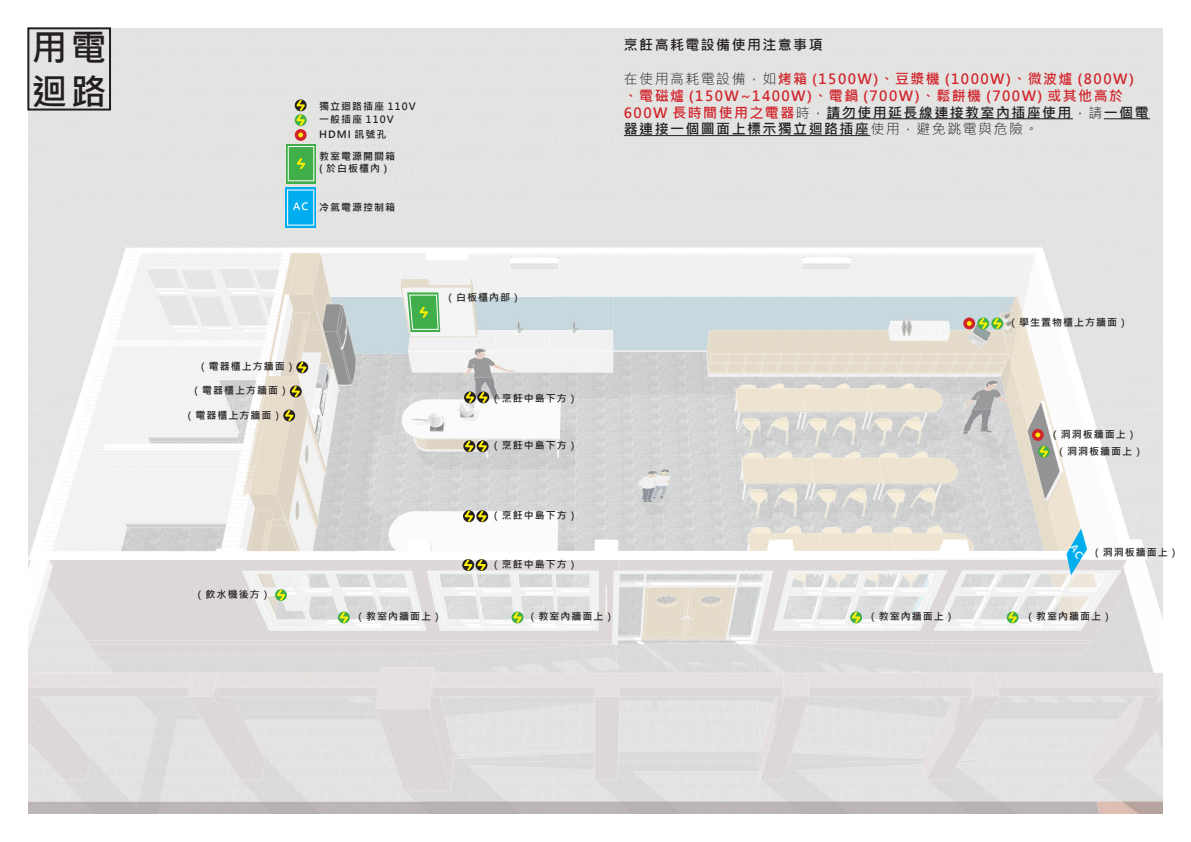
<style>
.page{position:relative;width:1191px;height:842px;background:#fff}
.page>*{position:absolute;margin:0;border:0;box-sizing:border-box;transform-origin:0 0}
.t1{font:700 36px/43.2px "Microsoft Jheng Hei";color:#231f20}
.t2{font:700 14px/16.8px "Microsoft Jheng Hei";letter-spacing:.1em;color:#d1232a}
.t3{font:700 14px "Microsoft Jheng Hei";letter-spacing:.1em;color:#231f20}
.t4{font:700 10px "Microsoft Jheng Hei";letter-spacing:.1em;color:#231f20}
.t5{font:700 10px "Microsoft Jheng Hei";color:#fff}
.s1{font-weight:300;color:#231f20}
.s2{color:#231f20}
</style>
<div class="page">
<img style="left:28px;top:28px;width:1134px;height:786px">
<div style="left:27px;top:27px;width:84px;height:84px;border:2px solid #231f20"></div>
<svg style="left:295px;top:360px;width:14px;height:15px"></svg>
<svg style="left:295px;top:129px;width:12px;height:12px"></svg>
<svg style="left:293px;top:98px;width:15px;height:39px"></svg>
<svg style="left:462px;top:439px;width:28px;height:15px"></svg>
<svg style="left:461px;top:558px;width:27px;height:14px"></svg>
<svg style="left:463px;top:390px;width:27px;height:15px"></svg>
<svg style="left:462px;top:509px;width:27px;height:15px"></svg>
<svg style="left:289px;top:384px;width:14px;height:15px"></svg>
<svg style="left:282px;top:408px;width:14px;height:15px"></svg>
<svg style="left:286px;top:144px;width:30px;height:39px"></svg>
<div style="left:288px;top:146px;width:26px;height:35px;border:1px solid #fff"></div>
<svg style="left:294px;top:156px;width:14px;height:15px"></svg>
<svg style="left:407px;top:292px;width:33px;height:40px"></svg>
<div style="left:285px;top:187px;width:31px;height:41px;background:#00aeef"></div>
<div style="left:287px;top:190px;width:27px;height:36px;border:1px solid #fff"></div>
<svg style="left:274px;top:588px;width:14px;height:14px"></svg>
<svg style="left:337px;top:610px;width:14px;height:15px"></svg>
<svg style="left:510px;top:610px;width:14px;height:15px"></svg>
<hr style="left:826px;top:118px;width:247px;height:1px;background:#231f20">
<hr style="left:1103px;top:118px;width:47px;height:1px;background:#231f20">
<hr style="left:624px;top:135px;width:246px;height:1px;background:#231f20">
<svg style="left:963px;top:317px;width:12px;height:12px"></svg>
<div style="left:1032px;top:429px;width:11px;height:12px;background:#d1232a;border-radius:50%"></div>
<svg style="left:1035px;top:432px;width:5px;height:5px"></svg>
<svg style="left:849px;top:610px;width:14px;height:15px"></svg>
<svg style="left:1005px;top:610px;width:14px;height:15px"></svg>
<svg style="left:1036px;top:444px;width:14px;height:15px"></svg>
<svg style="left:966px;top:316px;width:38px;height:15px"></svg>
<svg style="left:1066px;top:529px;width:21px;height:46px"></svg>
<p class="t1" style="left:31px;top:27px;width:77px">用電迴路</p>
<p class="t4" style="left:319px;top:100px;width:98px">獨立迴路插座 110V</p>
<p class="t4" style="left:319px;top:113px;width:76px">一般插座 110V</p>
<p class="t4" style="left:319px;top:128px;width:69px">HDMI 訊號孔</p>
<p class="t4" style="left:319px;top:150px;width:77px">教室電源開關箱</p>
<p class="t4" style="left:319px;top:162px;width:70px">( 於白板櫃內 )</p>
<p class="t5" style="left:293px;top:200px;width:16px">AC</p>
<p class="t4" style="left:319px;top:201px;width:77px">冷氣電源控制箱</p>
<p class="t3" style="left:624px;top:36px;width:200px">烹飪高耗電設備使用注意事項</p>
<p class="t2" style="left:624px;top:70px;width:511px"><span class="s1">在使用高耗電設備，如</span>烤箱 (1500W)、豆漿機 (1000W)、微波爐 (800W)</p>
<p class="t2" style="left:624px;top:87px;width:526px">、電磁爐 (150W~1400W)、電鍋 (700W)、鬆餅機 (700W) 或其他高於<br>600W 長時間使用之電器<span class="s1">時，</span><span class="s2">請勿使用延長線連接教室內插座使用</span><span class="s1">，請</span><span class="s2">一個電器連接一個圖面上標示獨立迴路插座</span><span class="s1">使用，避免跳電與危險。</span></p>
<p class="t4" style="left:198px;top:360px;width:99px">（電器櫃上方牆面）</p>
<p class="t4" style="left:191px;top:384px;width:99px">（電器櫃上方牆面）</p>
<p class="t4" style="left:184px;top:409px;width:99px">（電器櫃上方牆面）</p>
<p class="t4" style="left:195px;top:588px;width:77px">（飲水機後方）</p>
<p class="t4" style="left:445px;top:291px;width:77px">（白板櫃內部）</p>
<p class="t4" style="left:491px;top:392px;width:88px">（烹飪中島下方）</p>
<p class="t4" style="left:491px;top:439px;width:88px">（烹飪中島下方）</p>
<p class="t4" style="left:491px;top:509px;width:88px">（烹飪中島下方）</p>
<p class="t4" style="left:491px;top:558px;width:88px">（烹飪中島下方）</p>
<p class="t4" style="left:355px;top:610px;width:88px">（教室內牆面上）</p>
<p class="t4" style="left:527px;top:610px;width:88px">（教室內牆面上）</p>
<p class="t4" style="left:1008px;top:316px;width:121px">（學生置物櫃上方牆面）</p>
<p class="t4" style="left:1049px;top:428px;width:88px">（洞洞板牆面上）</p>
<p class="t4" style="left:1056px;top:445px;width:88px">（洞洞板牆面上）</p>
<p class="t4" style="left:1091px;top:546px;width:88px">（洞洞板牆面上）</p>
<p class="t4" style="left:867px;top:610px;width:88px">（教室內牆面上）</p>
<p class="t4" style="left:1025px;top:610px;width:88px">（教室內牆面上）</p>
</div>
